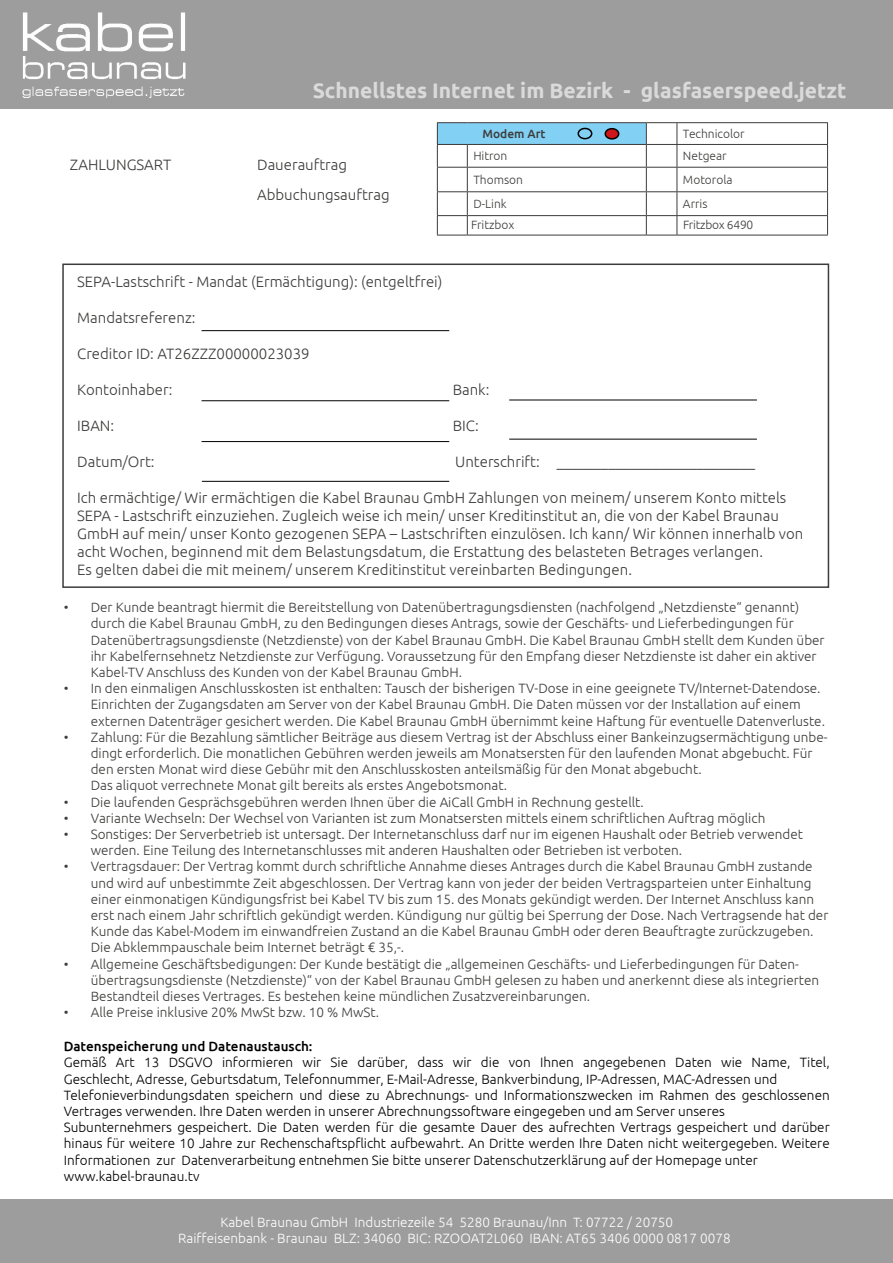
<style>
.page{position:relative;width:893px;height:1263px;background:#fff}
.page>*{position:absolute;margin:0;border:0;box-sizing:border-box;transform-origin:0 0}
.t1{font:700 21px "Ubuntu";color:#dadada}
.t2{font:300 15px/18px "Ubuntu";color:#3c3c3b}
.t3{font:300 13.5px/16.2px "Ubuntu";color:#3c3c3b}
.t4{font:300 13.5px/16.2px "Ubuntu";color:#000}
.t5{font:300 13.5px/16.2px "Ubuntu";color:#fff}
.t6{font:500 13.5px "Ubuntu";color:#000}
.t7{font:300 12px "Ubuntu";color:#3c3c3b}
.t8{font:300 12px "Ubuntu";letter-spacing:-.02em;color:#3c3c3b}
.t9{font:500 12px "Ubuntu";color:#3c3c3b}
</style>
<div class="page">
<div style="left:0;top:0;width:893px;height:109px;background:#9d9d9d"></div>
<div style="left:0;top:1199px;width:893px;height:64px;background:#9d9d9d"></div>
<div style="left:62px;top:264px;width:767px;height:324px;border:2px solid #3c3c3b"></div>
<div style="left:437px;top:123px;width:209px;height:21px;background:#83d0f5"></div>
<hr style="left:437px;top:122px;width:30px;height:1px;background:#3c3c3b">
<hr style="left:467px;top:122px;width:179px;height:1px;background:#3c3c3b">
<hr style="left:646px;top:122px;width:31px;height:1px;background:#3c3c3b">
<hr style="left:677px;top:122px;width:151px;height:1px;background:#3c3c3b">
<hr style="left:437px;top:144px;width:30px;height:1px;background:#3c3c3b">
<hr style="left:467px;top:144px;width:179px;height:1px;background:#3c3c3b">
<hr style="left:437px;top:167px;width:30px;height:1px;background:#3c3c3b">
<hr style="left:467px;top:167px;width:179px;height:1px;background:#3c3c3b">
<hr style="left:437px;top:191px;width:30px;height:1px;background:#3c3c3b">
<hr style="left:467px;top:191px;width:179px;height:1px;background:#3c3c3b">
<hr style="left:437px;top:215px;width:30px;height:1px;background:#3c3c3b">
<svg style="left:437px;top:123px;width:1px;height:112px"></svg>
<hr style="left:467px;top:215px;width:179px;height:1px;background:#3c3c3b">
<svg style="left:467px;top:145px;width:1px;height:90px"></svg>
<svg style="left:646px;top:123px;width:182px;height:112px"></svg>
<hr style="left:437px;top:235px;width:30px;height:1px;background:#3c3c3b">
<hr style="left:467px;top:235px;width:179px;height:1px;background:#3c3c3b">
<hr style="left:646px;top:235px;width:31px;height:1px;background:#3c3c3b">
<hr style="left:677px;top:235px;width:151px;height:1px;background:#3c3c3b">
<div style="left:577px;top:128px;width:15px;height:11px;border:2px solid #000;border-radius:50%"></div>
<div style="left:605px;top:129px;width:14px;height:10px;background:#cd171a;border-radius:50%"></div>
<div style="left:604px;top:128px;width:15px;height:12px;border:2px solid #000;border-radius:50%"></div>
<hr style="left:202px;top:481px;width:247px;height:1px;background:#000">
<hr style="left:509px;top:439px;width:248px;height:1px;background:#000">
<hr style="left:202px;top:441px;width:247px;height:1px;background:#000">
<hr style="left:202px;top:400px;width:247px;height:1px;background:#000">
<hr style="left:202px;top:330px;width:247px;height:1px;background:#000">
<img style="left:22px;top:12px;width:164px;height:86px">
<hr style="left:509px;top:400px;width:248px;height:1px;background:#000">
<h1 class="t1" style="left:313px;top:78px;width:535px">Schnellstes Internet im Bezirk - glasfaserspeed.jetzt</h1>
<p class="t2" style="left:70px;top:155px;width:103px">ZAHLUNGSART</p>
<p class="t2" style="left:257px;top:150px;width:134px;line-height:29.7px">Dauerauftrag<br>Abbuchungsauftrag</p>
<p class="t9" style="left:482px;top:126px;width:65px">Modem Art</p>
<p class="t7" style="left:683px;top:127px;width:63px">Technicolor</p>
<p class="t7" style="left:473px;top:149px;width:36px">Hitron</p>
<p class="t7" style="left:683px;top:149px;width:45px">Netgear</p>
<p class="t7" style="left:473px;top:173px;width:51px">Thomson</p>
<p class="t7" style="left:683px;top:173px;width:51px">Motorola</p>
<p class="t7" style="left:473px;top:197px;width:35px">D-Link</p>
<p class="t7" style="left:683px;top:197px;width:26px">Arris</p>
<p class="t7" style="left:471px;top:218px;width:45px">Fritzbox</p>
<p class="t8" style="left:683px;top:218px;width:72px">Fritzbox 6490</p>
<p class="t2" style="left:77px;top:272px;width:367px">SEPA-Lastschrift - Mandat (Ermächtigung): (entgeltfrei)</p>
<p class="t2" style="left:77px;top:308px;width:120px">Mandatsreferenz:</p>
<p class="t2" style="left:77px;top:344px;width:234px">Creditor ID: AT26ZZZ00000023039</p>
<p class="t2" style="left:77px;top:380px;width:97px">Kontoinhaber:</p>
<p class="t2" style="left:453px;top:380px;width:38px">Bank:</p>
<p class="t2" style="left:77px;top:416px;width:39px">IBAN:</p>
<p class="t2" style="left:453px;top:416px;width:28px">BIC:</p>
<p class="t2" style="left:77px;top:452px;width:79px">Datum/Ort:</p>
<p class="t2" style="left:455px;top:452px;width:302px">Unterschrift: ___________________________</p>
<p class="t2" style="left:77px;top:488px;width:728px">Ich ermächtige/ Wir ermächtigen die Kabel Braunau GmbH Zahlungen von meinem/ unserem Konto mittels SEPA - Lastschrift einzuziehen. Zugleich weise ich mein/ unser Kreditinstitut an, die von der Kabel Braunau GmbH auf mein/ unser Konto gezogenen SEPA – Lastschriften einzulösen. Ich kann/ Wir können innerhalb von acht Wochen, beginnend mit dem Belastungsdatum, die Erstattung des belasteten Betrages verlangen.<br>Es gelten dabei die mit meinem/ unserem Kreditinstitut vereinbarten Bedingungen.</p>
<p class="t3" style="left:91px;top:599px;width:735px;text-indent:-27px">• Der Kunde beantragt hiermit die Bereitstellung von Datenübertragungsdiensten (nachfolgend „Netzdienste“ genannt) durch die Kabel Braunau GmbH, zu den Bedingungen dieses Antrags, sowie der Geschäfts- und Lieferbedingungen für Datenübertragsungsdienste (Netzdienste) von der Kabel Braunau GmbH. Die Kabel Braunau GmbH stellt dem Kunden über ihr Kabelfernsehnetz Netzdienste zur Verfügung. Voraussetzung für den Empfang dieser Netzdienste ist daher ein aktiver Kabel-TV Anschluss des Kunden von der Kabel Braunau GmbH.</p>
<p class="t3" style="left:91px;top:680px;width:736px;text-indent:-27px">• In den einmaligen Anschlusskosten ist enthalten: Tausch der bisherigen TV-Dose in eine geeignete TV/Internet-Datendose.<br>Einrichten der Zugangsdaten am Server von der Kabel Braunau GmbH. Die Daten müssen vor der Installation auf einem externen Datenträger gesichert werden. Die Kabel Braunau GmbH übernimmt keine Haftung für eventuelle Datenverluste.</p>
<p class="t3" style="left:91px;top:728px;width:738px;text-indent:-27px">• Zahlung: Für die Bezahlung sämtlicher Beiträge aus diesem Vertrag ist der Abschluss einer Bankeinzugsermächtigung unbe&shy;dingt erforderlich. Die monatlichen Gebühren werden jeweils am Monatsersten für den laufenden Monat abgebucht. Für den ersten Monat wird diese Gebühr mit den Anschlusskosten anteilsmäßig für den Monat abgebucht.<br>Das aliquot verrechnete Monat gilt bereits als erstes Angebotsmonat.</p>
<p class="t3" style="left:64px;top:793px;width:582px">• Die laufenden Gesprächsgebühren werden Ihnen über die AiCall GmbH in Rechnung gestellt.</p>
<p class="t3" style="left:64px;top:809px;width:703px">• Variante Wechseln: Der Wechsel von Varianten ist zum Monatsersten mittels einem schriftlichen Auftrag möglich</p>
<p class="t3" style="left:91px;top:826px;width:714px;text-indent:-27px">• Sonstiges: Der Serverbetrieb ist untersagt. Der Internetanschluss darf nur im eigenen Haushalt oder Betrieb verwendet werden. Eine Teilung des Internetanschlusses mit anderen Haushalten oder Betrieben ist verboten.</p>
<p class="t3" style="left:91px;top:858px;width:739px;text-indent:-27px">• Vertragsdauer: Der Vertrag kommt durch schriftliche Annahme dieses Antrages durch die Kabel Braunau GmbH zustande und wird auf unbestimmte Zeit abgeschlossen. Der Vertrag kann von jeder der beiden Vertragsparteien unter Einhaltung einer einmonatigen Kündigungsfrist bei Kabel TV bis zum 15. des Monats gekündigt werden. Der Internet Anschluss kann erst nach einem Jahr schriftlich gekündigt werden. Kündigung nur gültig bei Sperrung der Dose. Nach Vertragsende hat der Kunde das Kabel-Modem im einwandfreien Zustand an die Kabel Braunau GmbH oder deren Beauftragte zurückzugeben.<br>Die Abklemmpauschale beim Internet beträgt € 35,-.</p>
<p class="t3" style="left:91px;top:955px;width:730px;text-indent:-27px">• Allgemeine Geschäftsbedigungen: Der Kunde bestätigt die „allgemeinen Geschäfts- und Lieferbedingungen für Daten&shy;übertragsungsdienste (Netzdienste)“ von der Kabel Braunau GmbH gelesen zu haben und anerkennt diese als integrierten<br>Bestandteil dieses Vertrages. Es bestehen keine mündlichen Zusatzvereinbarungen.</p>
<p class="t3" style="left:64px;top:1004px;width:317px">• Alle Preise inklusive 20% MwSt bzw. 10 % MwSt.</p>
<p class="t6" style="left:64px;top:1038px;width:250px">Datenspeicherung und Datenaustausch:</p>
<p class="t4" style="left:64px;top:1054px;width:767px">Gemäß Art 13 DSGVO informieren wir Sie darüber, dass wir die von Ihnen angegebenen Daten wie Name, Titel, Geschlecht, Adresse, Geburtsdatum, Telefonnummer, E-Mail-Adresse, Bankverbindung, IP-Adressen, MAC-Adressen und Telefonieverbindungsdaten speichern und diese zu Abrechnungs- und Informationszwecken im Rahmen des geschlossenen Vertrages verwenden. Ihre Daten werden in unserer Abrechnungssoftware eingegeben und am Server unseres Subunternehmers gespeichert. Die Daten werden für die gesamte Dauer des aufrechten Vertrags gespeichert und darüber hinaus für weitere 10 Jahre zur Rechenschaftspflicht aufbewahrt. An Dritte werden Ihre Daten nicht weitergegeben. Weitere Informationen zur Datenverarbeitung entnehmen Sie bitte unserer Datenschutzerklärung auf der Homepage unter www.kabel-braunau.tv</p>
<p class="t5" style="left:178px;top:1213px;width:554px;text-indent:42px">Kabel Braunau GmbH Industriezeile 54 5280 Braunau/Inn T: 07722 / 20750<br>Raiffeisenbank - Braunau BLZ: 34060 BIC: RZOOAT2L060 IBAN: AT65 3406 0000 0817 0078</p>
</div>
